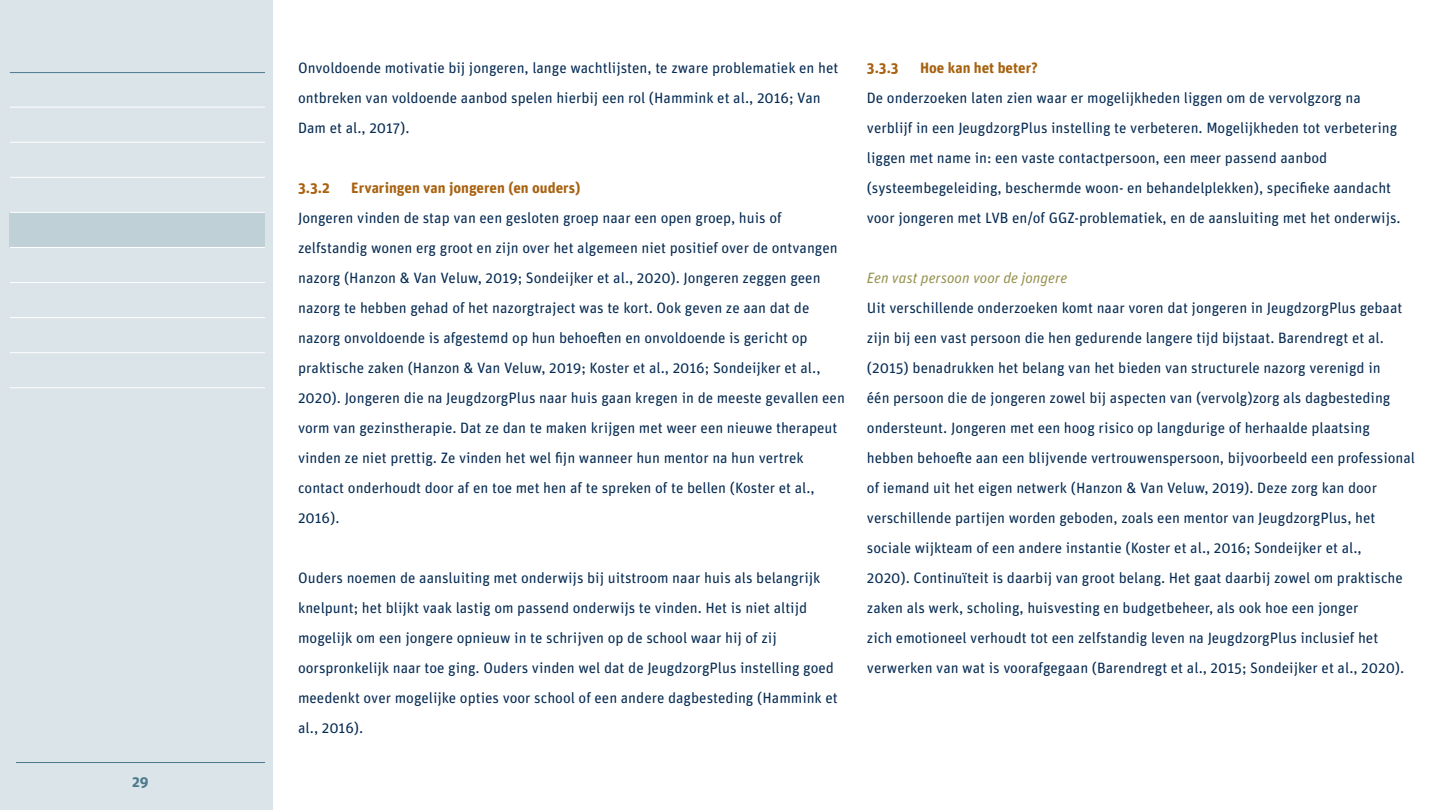
<style>
.page{position:relative;width:1440px;height:810px;background:#fff}
.page>*{position:absolute;margin:0;border:0;box-sizing:border-box;transform-origin:0 0}
.t1{font:15px/30px "Unit Rounded Pro";color:#072c54}
.t2{font:700 15px "Unit Rounded Pro";color:#a86210}
.t3{font:italic 15px "Unit Rounded Pro";color:#979250}
.t4{font:700 15px "Unit Rounded Pro";color:#4b7a8c}
</style>
<div class="page">
<div style="left:0;top:0;width:273px;height:810px;background:#dbe4e8"></div>
<hr style="left:16px;top:762px;width:249px;height:1px;background:#4b7a8c">
<div style="left:10px;top:213px;width:255px;height:35px;background:#c0d0d7"></div>
<hr style="left:10px;top:72px;width:255px;height:1px;background:#4b7a8c">
<hr style="left:10px;top:107px;width:255px;height:1px;background:#fff">
<hr style="left:10px;top:142px;width:255px;height:1px;background:#fff">
<hr style="left:10px;top:177px;width:255px;height:1px;background:#fff">
<hr style="left:10px;top:212px;width:255px;height:1px;background:#fff">
<hr style="left:10px;top:247px;width:255px;height:1px;background:#fff">
<hr style="left:10px;top:282px;width:255px;height:1px;background:#fff">
<hr style="left:10px;top:317px;width:255px;height:1px;background:#fff">
<hr style="left:10px;top:353px;width:255px;height:1px;background:#fff">
<hr style="left:10px;top:388px;width:255px;height:1px;background:#fff">
<p class="t4" style="left:132px;top:771px;width:18px">29</p>
<p class="t1" style="left:298px;top:52px;width:542px">Onvoldoende motivatie bij jongeren, lange wachtlijsten, te zware problematiek en het ontbreken van voldoende aanbod spelen hierbij een rol (Hammink et al., 2016; Van<br>Dam et al., 2017).</p>
<p class="t2" style="left:298px;top:177px;width:33px">3.3.2</p>
<p class="t2" style="left:351px;top:177px;width:231px">Ervaringen van jongeren (en ouders)</p>
<p class="t1" style="left:298px;top:202px;width:548px">Jongeren vinden de stap van een gesloten groep naar een open groep, huis of zelfstandig wonen erg groot en zijn over het algemeen niet positief over de ontvangen nazorg (Hanzon &amp; Van Veluw, 2019; Sondeijker et al., 2020). Jongeren zeggen geen nazorg te hebben gehad of het nazorgtraject was te kort. Ook geven ze aan dat de nazorg onvoldoende is afgestemd op hun behoeften en onvoldoende is gericht op praktische zaken (Hanzon &amp; Van Veluw, 2019; Koster et al., 2016; Sondeijker et al., 2020). Jongeren die na JeugdzorgPlus naar huis gaan kregen in de meeste gevallen een vorm van gezinstherapie. Dat ze dan te maken krijgen met weer een nieuwe therapeut vinden ze niet prettig. Ze vinden het wel fijn wanneer hun mentor na hun vertrek contact onderhoudt door af en toe met hen af te spreken of te bellen (Koster et al., 2016).</p>
<p class="t1" style="left:298px;top:562px;width:541px">Ouders noemen de aansluiting met onderwijs bij uitstroom naar huis als belangrijk knelpunt; het blijkt vaak lastig om passend onderwijs te vinden. Het is niet altijd mogelijk om een jongere opnieuw in te schrijven op de school waar hij of zij oorspronkelijk naar toe ging. Ouders vinden wel dat de JeugdzorgPlus instelling goed meedenkt over mogelijke opties voor school of een andere dagbesteding (Hammink et al., 2016).</p>
<p class="t2" style="left:867px;top:57px;width:33px">3.3.3</p>
<p class="t2" style="left:920px;top:57px;width:119px">Hoe kan het beter?</p>
<p class="t1" style="left:867px;top:82px;width:535px">De onderzoeken laten zien waar er mogelijkheden liggen om de vervolgzorg na verblijf in een JeugdzorgPlus instelling te verbeteren. Mogelijkheden tot verbetering liggen met name in: een vaste contactpersoon, een meer passend aanbod (systeembegeleiding, beschermde woon- en behandelplekken), specifieke aandacht voor jongeren met LVB en/of GGZ-problematiek, en de aansluiting met het onderwijs.</p>
<p class="t3" style="left:867px;top:267px;width:202px">Een vast persoon voor de jongere</p>
<p class="t1" style="left:867px;top:292px;width:550px">Uit verschillende onderzoeken komt naar voren dat jongeren in JeugdzorgPlus gebaat zijn bij een vast persoon die hen gedurende langere tijd bijstaat. Barendregt et al. (2015) benadrukken het belang van het bieden van structurele nazorg verenigd in<br>één persoon die de jongeren zowel bij aspecten van (vervolg)zorg als dagbesteding ondersteunt. Jongeren met een hoog risico op langdurige of herhaalde plaatsing hebben behoefte aan een blijvende vertrouwenspersoon, bijvoorbeeld een professional of iemand uit het eigen netwerk (Hanzon &amp; Van Veluw, 2019). Deze zorg kan door verschillende partijen worden geboden, zoals een mentor van JeugdzorgPlus, het sociale wijkteam of een andere instantie (Koster et al., 2016; Sondeijker et al.,<br>2020). Continuïteit is daarbij van groot belang. Het gaat daarbij zowel om praktische zaken als werk, scholing, huisvesting en budgetbeheer, als ook hoe een jonger<br>zich emotioneel verhoudt tot een zelfstandig leven na JeugdzorgPlus inclusief het verwerken van wat is voorafgegaan (Barendregt et al., 2015; Sondeijker et al., 2020).</p>
</div>
